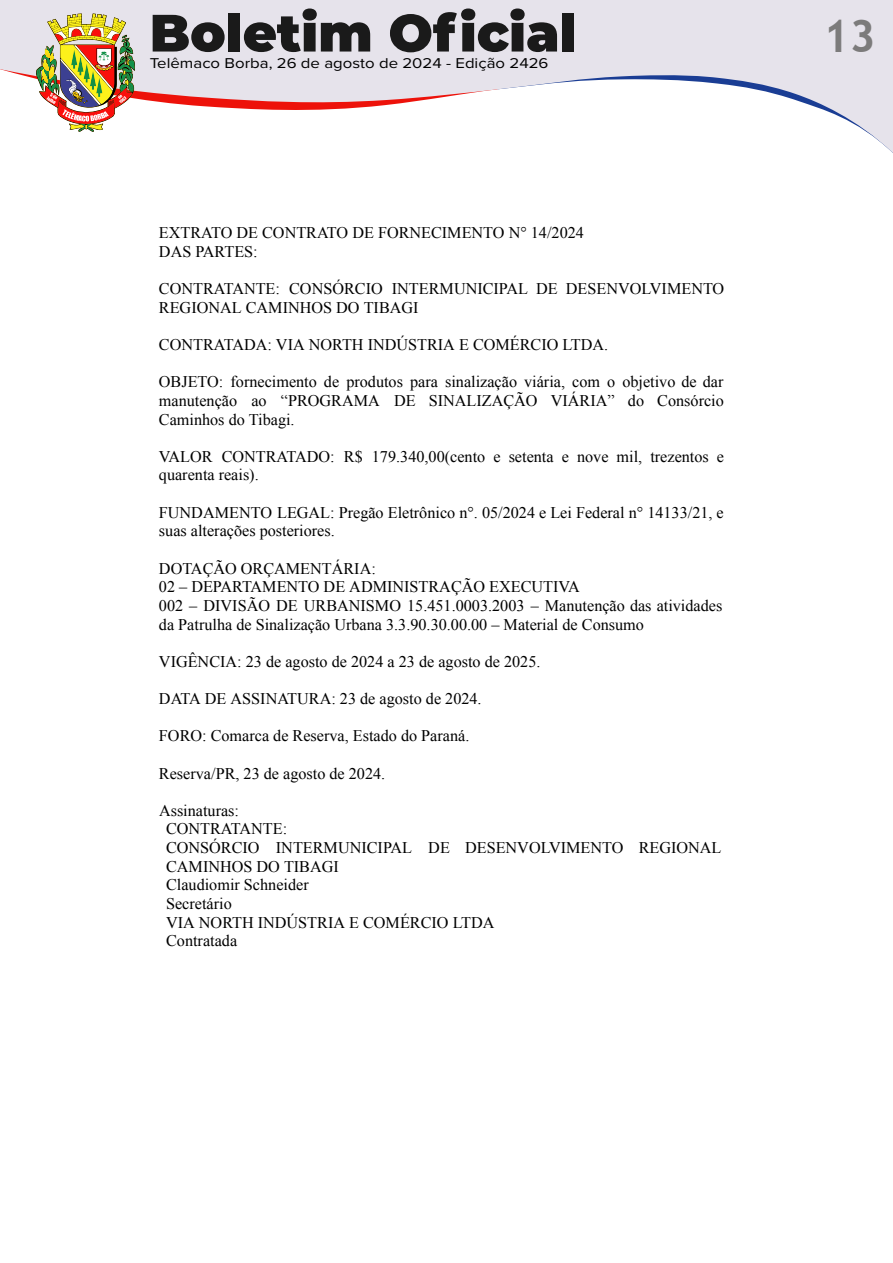
<style>
.page{position:relative;width:893px;height:1263px;background:#fff}
.page>*{position:absolute;margin:0;border:0;box-sizing:border-box;transform-origin:0 0}
.t1{font:700 45px "Trebuchet MS";color:#7c7b7b}
.t2{font:16.2px/18.6px "Times New Roman";color:#000}
.t3{font:14.7px "Proxima Nova";color:#000;scale:1.14 1}
</style>
<div class="page">
<div style="left:0;top:0;width:893px;height:9px;background:#e6e3eb"></div>
<svg style="left:0;top:9px;width:893px;height:144px"></svg>
<p class="t3" style="left:150px;top:53px;width:351px">Telêmaco Borba, 26 de agosto de 2024 - Edição 2426</p>
<p class="t2" style="left:159px;top:223px;width:426px">EXTRATO DE CONTRATO DE FORNECIMENTO N° 14/2024<br>DAS PARTES:</p>
<p class="t2" style="left:159px;top:279px;width:567px">CONTRATANTE: CONSÓRCIO INTERMUNICIPAL DE DESENVOLVIMENTO<br>REGIONAL CAMINHOS DO TIBAGI</p>
<p class="t2" style="left:159px;top:335px;width:451px">CONTRATADA: VIA NORTH INDÚSTRIA E COMÉRCIO LTDA.</p>
<p class="t2" style="left:159px;top:372px;width:566px;text-align:justify">OBJETO: fornecimento de produtos para sinalização viária, com o objetivo de dar manutenção ao “PROGRAMA DE SINALIZAÇÃO VIÁRIA” do Consórcio Caminhos do Tibagi.</p>
<p class="t2" style="left:159px;top:447px;width:567px">VALOR CONTRATADO: R$ 179.340,00(cento e setenta e nove mil, trezentos e quarenta reais).</p>
<p class="t2" style="left:159px;top:503px;width:566px">FUNDAMENTO LEGAL: Pregão Eletrônico n°. 05/2024 e Lei Federal n° 14133/21, e suas alterações posteriores.</p>
<p class="t2" style="left:159px;top:559px;width:565px">DOTAÇÃO ORÇAMENTÁRIA:<br>02 – DEPARTAMENTO DE ADMINISTRAÇÃO EXECUTIVA<br>002 – DIVISÃO DE URBANISMO 15.451.0003.2003 – Manutenção das atividades da Patrulha de Sinalização Urbana 3.3.90.30.00.00 – Material de Consumo</p>
<p class="t2" style="left:159px;top:652px;width:383px">VIGÊNCIA: 23 de agosto de 2024 a 23 de agosto de 2025.</p>
<p class="t2" style="left:159px;top:689px;width:324px">DATA DE ASSINATURA: 23 de agosto de 2024.</p>
<p class="t2" style="left:159px;top:726px;width:312px">FORO: Comarca de Reserva, Estado do Paraná.</p>
<p class="t2" style="left:159px;top:764px;width:228px">Reserva/PR, 23 de agosto de 2024.</p>
<p class="t2" style="left:166px;top:801px;width:557px;text-indent:-7px">Assinaturas:<br>CONTRATANTE:<br>CONSÓRCIO INTERMUNICIPAL DE DESENVOLVIMENTO REGIONAL<br>CAMINHOS DO TIBAGI<br>Claudiomir Schneider<br>Secretário<br>VIA NORTH INDÚSTRIA E COMÉRCIO LTDA<br>Contratada</p>
<h1 class="t1" style="left:823px;top:8px;width:54px">13</h1>
</div>
